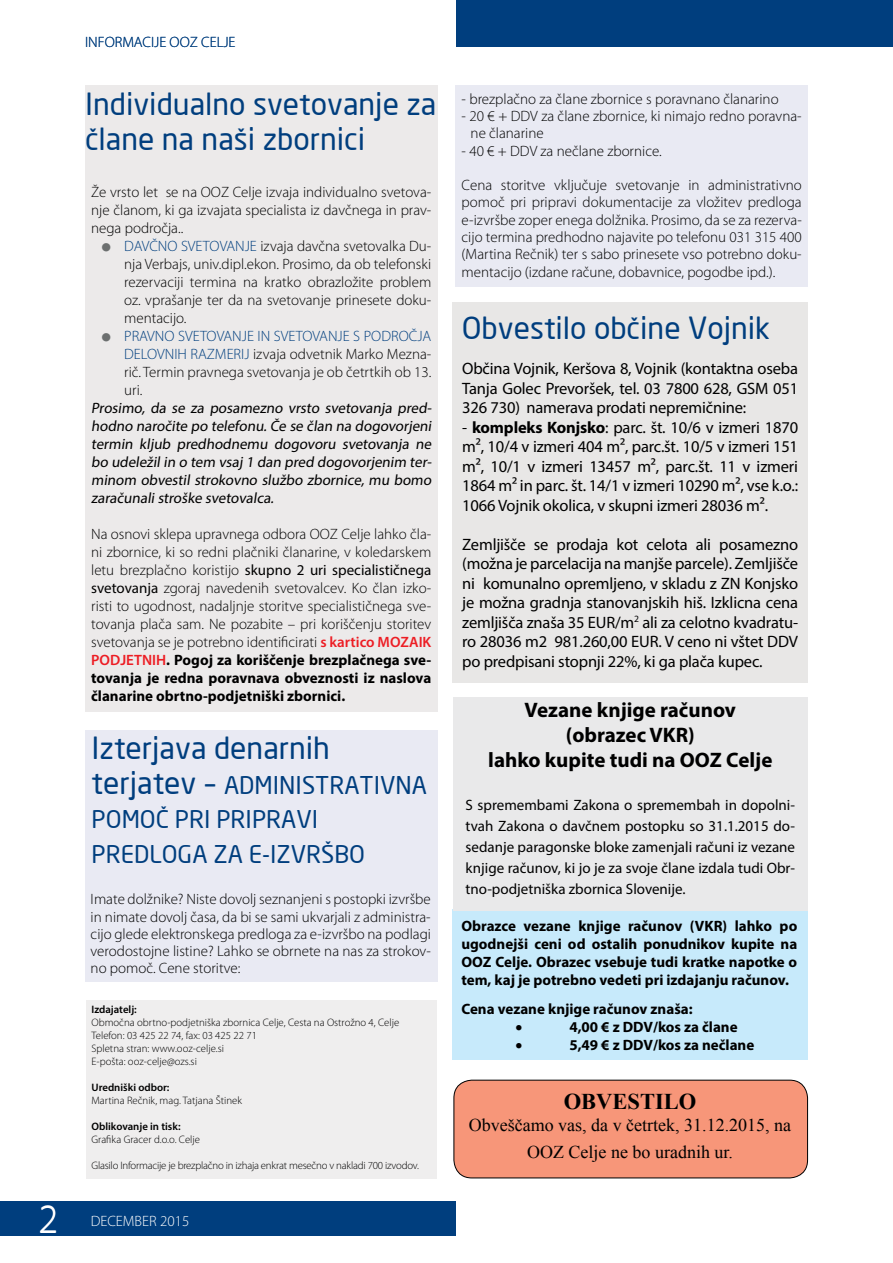
<style>
.page{position:relative;width:893px;height:1263px;background:#fff}
.page>*{position:absolute;margin:0;border:0;box-sizing:border-box;transform-origin:0 0}
.t1{font:300 40.5px "Myriad Pro";color:#fff}
.t2{font:30px/34.5px "S Dlight";color:#003e7e}
.t3{font:24px/34.5px "S Dlight";color:#003e7e}
.t4{font:700 22.5px "Times New Roman";color:#000}
.t5{font:700 21px/25.2px "Myriad Pro";color:#000;text-align:center}
.t6{font:18px/27px "Times New Roman";color:#000;text-align:center}
.t7{font:16.5px/19.5px "Myriad Pro";letter-spacing:-.01em;color:#000;text-align:justify}
.t8{font:300 15px/18px "Myriad Pro";color:#000;text-align:justify}
.t9{font:15px/18px "Myriad Pro";color:#000;text-align:justify}
.t10{font:700 15px/18px "Myriad Pro";color:#000;text-align:justify}
.t11{font:300 15px "Myriad Pro";color:#003e7e}
.t12{font:300 15px "Myriad Pro";color:#fff}
.t13{font:15px "Symbol";color:#000}
.t14{font:300 10.8px/12.9px "Myriad Pro";color:#000}
.t15{font:300 10.8px "Myriad Pro";letter-spacing:-.02em;color:#000}
.t16{font:600 10.8px "Myriad Pro";color:#000}
.s1{color:#6c6f6f}
.s2{color:#003e7e}
.s3{font-weight:400}
.s4{font-weight:600;color:#ed1d24}
.s5{font-weight:700}
.s6{font-size:30px}
</style>
<div class="page">
<div style="left:0;top:1201px;width:456px;height:34px;background:#003e7e"></div>
<div style="left:456px;top:0;width:437px;height:47px;background:#003e7e"></div>
<div style="left:453px;top:910px;width:355px;height:150px;background:#c7eafb"></div>
<div style="left:452px;top:302px;width:356px;height:380px;background:#e8e7e6"></div>
<div style="left:455px;top:85px;width:353px;height:202px;background:#e9eaf3"></div>
<div style="left:85px;top:730px;width:352px;height:251px;background:#e9eaf3"></div>
<div style="left:86px;top:1000px;width:350px;height:178px;background:#efeeee"></div>
<div style="left:85px;top:85px;width:352px;height:626px;background:#eceaea"></div>
<div style="left:454px;top:1080px;width:353px;height:98px;background:#f79679;border-radius:18px"></div>
<div style="left:453px;top:1080px;width:355px;height:98px;border:1px solid #000;border-radius:18px"></div>
<div style="left:453px;top:697px;width:355px;height:213px;background:#e9e9ea"></div>
<p class="t11" style="left:85px;top:33px;width:152px">INFORMACIJE OOZ CELJE</p>
<h2 class="t2" style="left:85px;top:87px;width:353px">Individualno svetovanje za člane na naši zbornici</h2>
<p class="t8" style="left:91px;top:184px;width:342px">Že vrsto let se na OOZ Celje izvaja individualno svetova&shy;nje članom, ki ga izvajata specialista iz davčnega in prav&shy;nega področja..</p>
<p class="t8" style="left:124px;top:238px;width:309px;text-indent:-22px"><span class="s1">●</span> <span class="s2">DAVČNO SVETOVANJE</span> izvaja davčna svetovalka Du&shy;nja Verbajs, univ.dipl.ekon. Prosimo, da ob telefonski rezervaciji termina na kratko obrazložite problem oz. vprašanje ter da na svetovanje prinesete doku&shy;mentacijo.</p>
<p class="t8" style="left:124px;top:328px;width:309px;text-indent:-22px"><span class="s1">●</span> <span class="s2">PRAVNO SVETOVANJE IN SVETOVANJE S PODROČJA DELOVNIH RAZMERIJ</span> izvaja odvetnik Marko Mezna&shy;rič. Termin pravnega svetovanja je ob četrtkih ob 13. uri.</p>
<p class="t9" style="left:91px;top:399px;width:344px">Prosimo, da se za posamezno vrsto svetovanja pred&shy;hodno naročite po telefonu. Če se član na dogovorjeni termin kljub predhodnemu dogovoru svetovanja ne bo udeležilin o tem vsaj 1 dan pred dogovorjenim ter&shy;minom obvestil strokovno službo zbornice, mu bomo zaračunalistroške svetovalca.</p>
<p class="t8" style="left:91px;top:526px;width:342px">Na osnovi sklepa upravnega odbora OOZ Celje lahko čla&shy;ni zbornice, ki so redni plačniki članarine, v koledarskem letu brezplačno koristijo <span class="s3">skupno 2 uri specialističnega svetovanja</span> zgoraj navedenih svetovalcev. Ko član izko&shy;risti to ugodnost, nadaljnje storitve specialističnega sve&shy;tovanja plača sam. Ne pozabite – pri koriščenju storitev svetovanja se je potrebno identificirati <span class="s4">s kartico MOZAIK PODJETNIH</span><span class="s5">. Pogoj za koriščenje brezplačnega sve&shy;tovanja je redna poravnava obveznosti iz naslova članarine obrtno-podjetniški zbornici.</span></p>
<h2 class="t2" style="left:92px;top:732px;width:240px">Izterjava denarnih</h2>
<h3 class="t3" style="left:92px;top:768px;width:337px"><span class="s6">terjatev –</span> ADMINISTRATIVNA<br>POMOČ PRI PRIPRAVI<br>PREDLOGA ZA E-IZVRŠBO</h3>
<p class="t8" style="left:91px;top:891px;width:342px;line-height:17.2px">Imate dolžnike? Niste dovolj seznanjeni s postopki izvršbe in nimate dovolj časa, da bi se sami ukvarjali z administra&shy;cijo glede elektronskega predloga za e-izvršbo na podlagi verodostojne listine? Lahko se obrnete na nas za strokov&shy;no pomoč. Cene storitve:</p>
<p class="t16" style="left:91px;top:1003px;width:47px">Izdajatelj:</p>
<p class="t14" style="left:91px;top:1016px;width:309px">Območna obrtno-podjetniška zbornica Celje, Cesta na Ostrožno 4, Celje Telefon: 03 425 22 74, fax: 03 425 22 71<br>Spletna stran: www.ooz-celje.si<br>E-pošta: ooz-celje@ozs.si</p>
<p class="t16" style="left:91px;top:1080px;width:80px">Uredniški odbor:</p>
<p class="t14" style="left:91px;top:1094px;width:152px">Martina Rečnik, mag. Tatjana Štinek</p>
<p class="t16" style="left:91px;top:1119px;width:91px">Oblikovanje in tisk:</p>
<p class="t14" style="left:91px;top:1133px;width:110px">Grafika Gracer d.o.o. Celje</p>
<p class="t15" style="left:91px;top:1159px;width:329px">Glasilo Informacije je brezplačno in izhaja enkrat mesečno v nakladi 700 izvodov.</p>
<h1 class="t1" style="left:39px;top:1197px;width:21px">2</h1>
<p class="t12" style="left:91px;top:1212px;width:100px">DECEMBER 2015</p>
<p class="t8" style="left:462px;top:90px;width:318px">- brezplačno za člane zbornice s poravnano članarino</p>
<p class="t8" style="left:471px;top:108px;width:333px;line-height:17.2px;text-indent:-9px">- 20 € + DDV za člane zbornice, ki nimajo redno poravna&shy;ne članarine</p>
<p class="t8" style="left:462px;top:142px;width:202px">- 40 € + DDV za nečlane zbornice.</p>
<p class="t8" style="left:462px;top:177px;width:342px;line-height:17.4px">Cena storitve vključuje svetovanje in administrativno pomoč pri pripravi dokumentacije za vložitev predloga e-izvršbe zoper enega dolžnika. Prosimo, da se za rezerva&shy;cijo termina predhodno najavite po telefonu 031 315 400 (Martina Rečnik) ter s sabo prinesete vso potrebno doku&shy;mentacijo (izdane račune, dobavnice, pogodbe ipd.).</p>
<h2 class="t2" style="left:462px;top:311px;width:310px">Obvestilo občine Vojnik</h2>
<p class="t7" style="left:462px;top:359px;width:337px">Občina Vojnik, Keršova 8, Vojnik (kontaktna oseba Tanja Golec Prevoršek, tel. 03 7800 628, GSM 051<br>326 730) namerava prodati nepremičnine:</p>
<p class="t7" style="left:462px;top:417px;width:337px">- <span class="s5">kompleks Konjsko</span>: parc. št. 10/6 v izmeri 1870 m², 10/4 v izmeri 404 m², parc.št. 10/5 v izmeri 151 m², 10/1 v izmeri 13457 m², parc.št. 11 v izmeri 1864 m² in parc. št. 14/1 v izmeri 10290 m², vse k.o.:<br>1066 Vojnik okolica, v skupni izmeri 28036 m².</p>
<p class="t7" style="left:462px;top:534px;width:337px">Zemljišče se prodaja kot celota ali posamezno (možna je parcelacija na manjše parcele). Zemljišče ni komunalno opremljeno, v skladu z ZN Konjsko je možna gradnja stanovanjskih hiš. Izklicna cena zemljišča znaša 35 EUR/m<sup>2</sup> ali za celotno kvadratu&shy;ro 28036 m2 981.260,00 EUR. V ceno ni vštet DDV po predpisani stopnji 22%, ki ga plača kupec.</p>
<h3 class="t5" style="left:488px;top:697px;width:286px">Vezane knjige računov (obrazec VKR)<br>lahko kupite tudi na OOZ Celje</h3>
<p class="t9" style="left:466px;top:794px;width:331px;line-height:21px">S spremembami Zakona o spremembah in dopolni&shy;tvah Zakona o davčnem postopku so 31.1.2015 do&shy;sedanje paragonske bloke zamenjali računi iz vezane knjige računov, ki jo je za svoje člane izdala tudi Obr&shy;tno-podjetniška zbornica Slovenije.</p>
<p class="t10" style="left:461px;top:917px;width:337px">Obrazce vezane knjige računov (VKR) lahko po ugodnejši ceni od ostalih ponudnikov kupite na OOZ Celje. Obrazec vsebuje tudi kratke napotke o tem, kaj je potrebno vedeti pri izdajanju računov.</p>
<p class="t10" style="left:461px;top:999px;width:233px">Cena vezane knjige računov znaša:</p>
<p class="t13" style="left:515px;top:1017px;width:8px">•</p>
<p class="t10" style="left:569px;top:1017px;width:170px">4,00 € z DDV/kos za člane</p>
<p class="t13" style="left:515px;top:1035px;width:8px">•</p>
<p class="t10" style="left:569px;top:1035px;width:186px">5,49 € z DDV/kos za nečlane</p>
<h3 class="t4" style="left:564px;top:1086px;width:134px">OBVESTILO</h3>
<p class="t6" style="left:469px;top:1111px;width:324px">Obveščamo vas, da v četrtek, 31.12.2015, na<br>OOZ Celje ne bo uradnih ur.</p>
</div>
